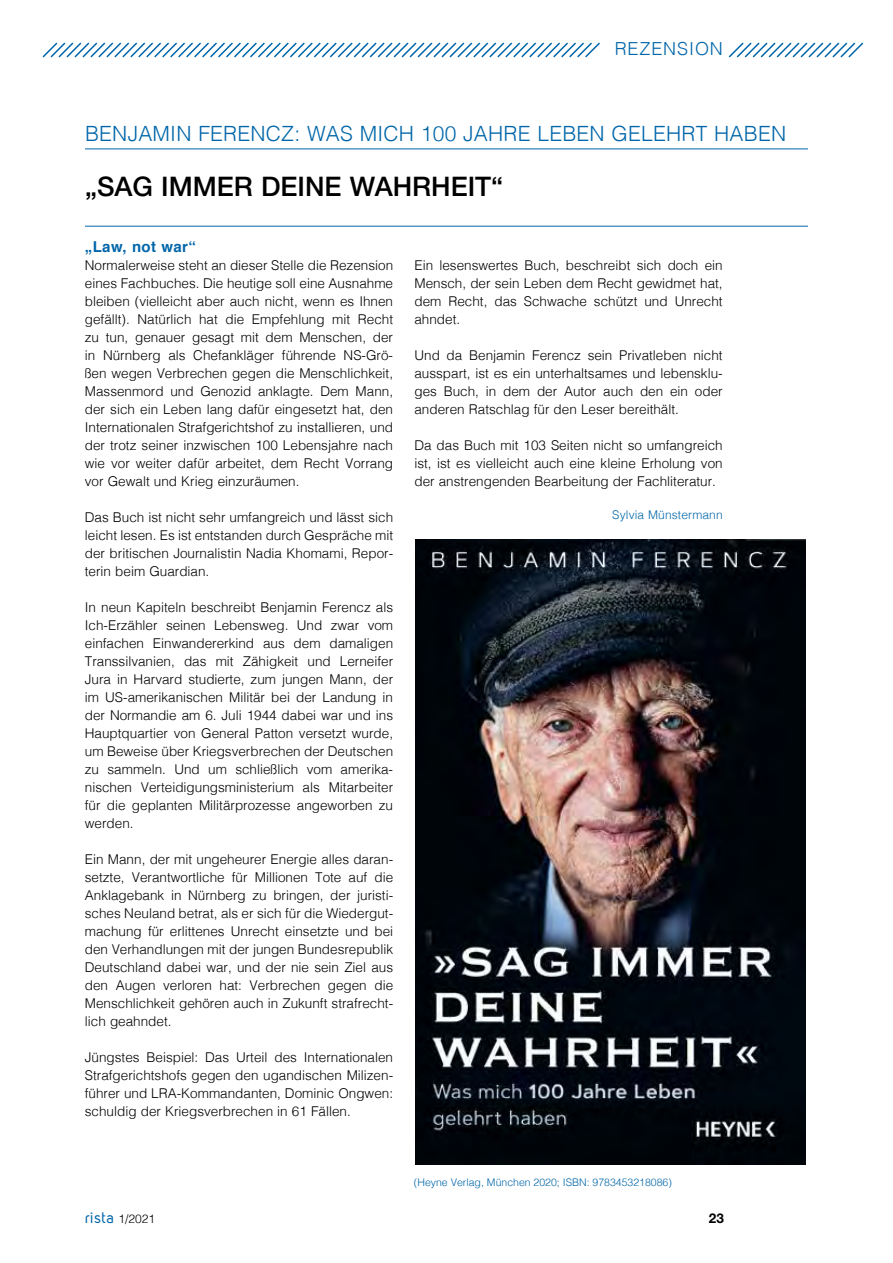
<style>
.page{position:relative;width:893px;height:1263px;background:#fff}
.page>*{position:absolute;margin:0;border:0;box-sizing:border-box;transform-origin:0 0}
.t1{font:500 27px "Helvetica Neue";color:#000}
.t2{font:300 21px "Helvetica";letter-spacing:.01em;color:#0066a9}
.t3{font:300 18px "Helvetica";letter-spacing:.05em;color:#0066a9}
.t4{font:700 15px "Helvetica";letter-spacing:.025em;color:#0066a9}
.t5{font:300 13.5px/18px "Helvetica";color:#000;text-align:justify}
.t6{font:700 13.5px "Helvetica Neue";color:#000}
.t7{font:300 12px "Helvetica";letter-spacing:.01em;color:#0066a9}
.t8{font:300 12px "Helvetica";color:#000}
.t9{font:300 10.5px "Helvetica";color:#0066a9}
.s1{font-family:"Uni Sans Regular";font-weight:400;font-size:15px;color:#0066a9}
</style>
<div class="page">
<svg style="left:42px;top:42px;width:822px;height:16px"></svg>
<hr style="left:85px;top:149px;width:723px;height:1px;background:#0066a9">
<hr style="left:85px;top:226px;width:723px;height:1px;background:#0066a9">
<img style="left:415px;top:540px;width:391px;height:625px">
<h3 class="t3" style="left:615px;top:34px;width:110px">REZENSION</h3>
<h2 class="t2" style="left:85px;top:115px;width:703px">BENJAMIN FERENCZ: WAS MICH 100 JAHRE LEBEN GELEHRT HABEN</h2>
<h1 class="t1" style="left:85px;top:170px;width:420px">„SAG IMMER DEINE WAHRHEIT“</h1>
<p class="t4" style="left:85px;top:235px;width:113px">„Law, not war“</p>
<p class="t5" style="left:85px;top:255px;width:310px">Normalerweise steht an dieser Stelle die Rezension eines Fachbuches. Die heutige soll eine Ausnahme bleiben (vielleicht aber auch nicht, wenn es Ihnen gefällt). Natürlich hat die Empfehlung mit Recht zu tun, genauer gesagt mit dem Menschen, der in Nürnberg als Chefankläger führende NS-Grö&shy;ßen wegen Verbrechen gegen die Menschlichkeit, Massenmord und Genozid anklagte. Dem Mann, der sich ein Leben lang dafür eingesetzt hat, den Internationalen Strafgerichtshof zu installieren, und der trotz seiner inzwischen 100 Lebensjahre nach wie vor weiter dafür arbeitet, dem Recht Vorrang vor Gewalt und Krieg einzuräumen.</p>
<p class="t5" style="left:85px;top:507px;width:310px">Das Buch ist nicht sehr umfangreich und lässt sich leicht lesen. Es ist entstanden durch Gespräche mit der britischen Journalistin Nadia Khomami, Repor&shy;terin beim Guardian.</p>
<p class="t5" style="left:85px;top:597px;width:310px">In neun Kapiteln beschreibt Benjamin Ferencz als Ich-Erzähler seinen Lebensweg. Und zwar vom einfachen Einwandererkind aus dem damaligen Transsilvanien, das mit Zähigkeit und Lerneifer Jura in Harvard studierte, zum jungen Mann, der im US-amerikanischen Militär bei der Landung in der Normandie am 6. Juli 1944 dabei war und ins Hauptquartier von General Patton versetzt wurde, um Beweise über Kriegsverbrechen der Deutschen zu sammeln. Und um schließlich vom amerika&shy;nischen Verteidigungsministerium als Mitarbeiter für die geplanten Militärprozesse angeworben zu werden.</p>
<p class="t5" style="left:85px;top:849px;width:310px">Ein Mann, der mit ungeheurer Energie alles daran&shy;setzte, Verantwortliche für Millionen Tote auf die Anklagebank in Nürnberg zu bringen, der juristi&shy;sches Neuland betrat, als er sich für die Wiedergut&shy;machung für erlittenes Unrecht einsetzte und bei den Verhandlungen mit der jungen Bundesrepublik Deutschland dabei war, und der nie sein Ziel aus den Augen verloren hat: Verbrechen gegen die Menschlichkeit gehören auch in Zukunft strafrecht&shy;lich geahndet.</p>
<p class="t5" style="left:85px;top:1047px;width:310px">Jüngstes Beispiel: Das Urteil des Internationalen Strafgerichtshofs gegen den ugandischen Milizen&shy;führer und LRA-Kommandanten, Dominic Ongwen: schuldig der Kriegsverbrechen in 61 Fällen.</p>
<p class="t5" style="left:414px;top:255px;width:310px">Ein lesenswertes Buch, beschreibt sich doch ein Mensch, der sein Leben dem Recht gewidmet hat, dem Recht, das Schwache schützt und Unrecht ahndet.</p>
<p class="t5" style="left:414px;top:345px;width:310px">Und da Benjamin Ferencz sein Privatleben nicht ausspart, ist es ein unterhaltsames und lebensklu&shy;ges Buch, in dem der Autor auch den ein oder anderen Ratschlag für den Leser bereithält.</p>
<p class="t5" style="left:414px;top:435px;width:310px">Da das Buch mit 103 Seiten nicht so umfangreich ist, ist es vielleicht auch eine kleine Erholung von der anstrengenden Bearbeitung der Fachliteratur.</p>
<p class="t7" style="left:612px;top:505px;width:112px">Sylvia Münstermann</p>
<p class="t9" style="left:414px;top:1173px;width:259px">(Heyne Verlag, München 2020; ISBN: 9783453218086)</p>
<p class="t8" style="left:85px;top:1209px;width:72px"><span class="s1">rista</span> 1/2021</p>
<p class="t6" style="left:709px;top:1210px;width:17px">23</p>
</div>
